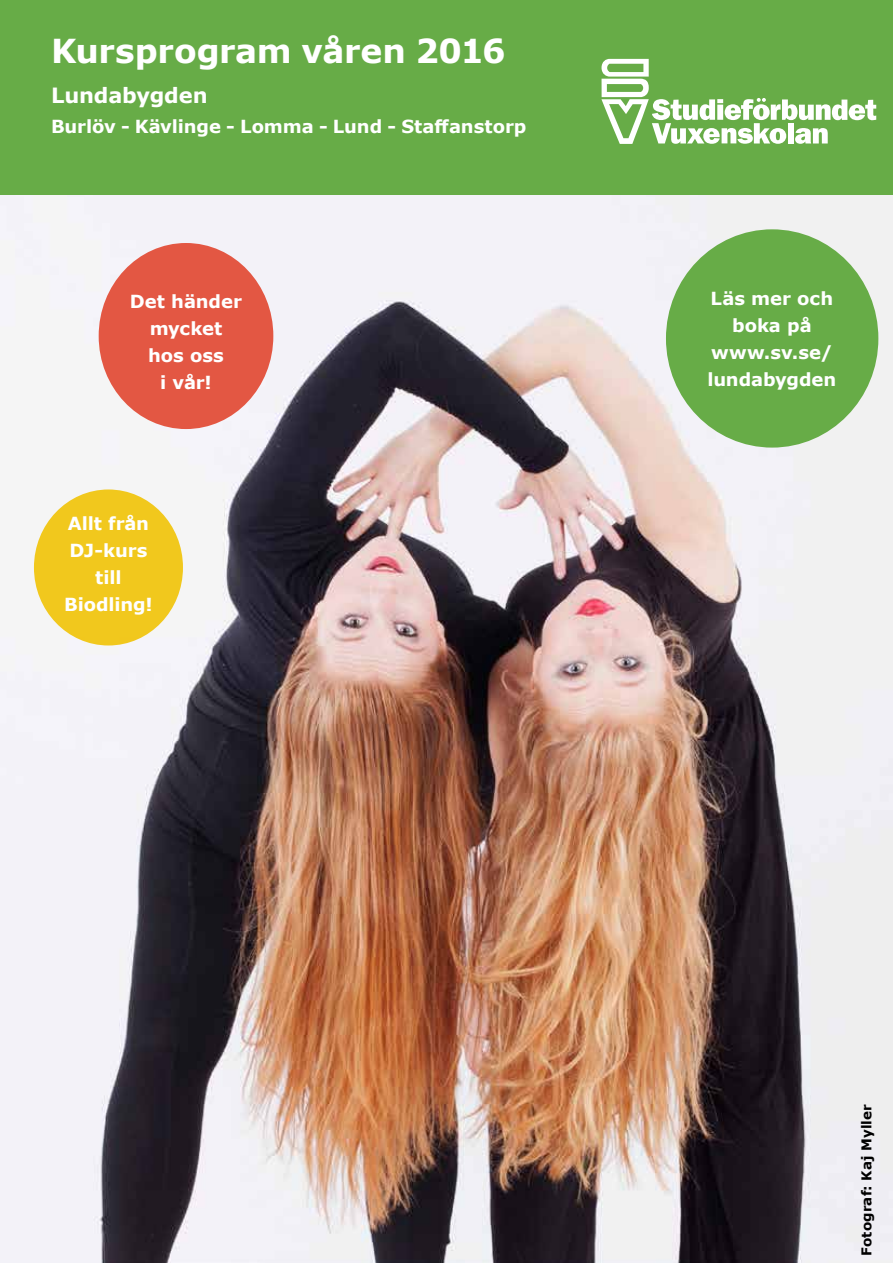
<style>
.page{position:relative;width:893px;height:1263px;background:#fff}
.page>*{position:absolute;margin:0;border:0;box-sizing:border-box;transform-origin:0 0}
.t1{font:700 33px "Verdana";letter-spacing:-.015em;color:#fff}
.t2{font:700 21px "Verdana";letter-spacing:-.005em;color:#fff}
.t3{font:700 18px/27px "Verdana";letter-spacing:-.005em;color:#fff;text-align:center}
.t4{font:700 13.5px "Verdana";letter-spacing:.01em;color:#000}
</style>
<div class="page">
<img style="left:0;top:194px;width:893px;height:1069px">
<div style="left:0;top:0;width:893px;height:194px;background:#67ac47"></div>
<div style="left:666px;top:229px;width:212px;height:219px;background:#67ac47;border-radius:50%"></div>
<div style="left:99px;top:243px;width:174px;height:186px;background:#e35743;border-radius:50%"></div>
<div style="left:34px;top:489px;width:149px;height:156px;background:#f1c81d;border-radius:50%"></div>
<svg style="left:601px;top:59px;width:275px;height:85px"></svg>
<h1 class="t1" style="left:51px;top:27px;width:456px">Kursprogram våren 2016</h1>
<p class="t2" style="left:51px;top:81px;width:158px">Lundabygden</p>
<p class="t3" style="left:51px;top:112px;width:477px">Burlöv - Kävlinge - Lomma - Lund - Staffanstorp</p>
<p class="t3" style="left:130px;top:288px;width:114px">Det händer mycket hos oss<br>i vår!</p>
<p class="t3" style="left:64px;top:510px;width:90px">Allt från<br>DJ-kurs till<br>Biodling!</p>
<p class="t3" style="left:707px;top:285px;width:131px">Läs mer och boka på www.sv.se/ lundabygden</p>
<p class="t4" style="left:857px;top:1256px;width:153px;rotate:-90deg">Fotograf: Kaj Myller</p>
</div>
